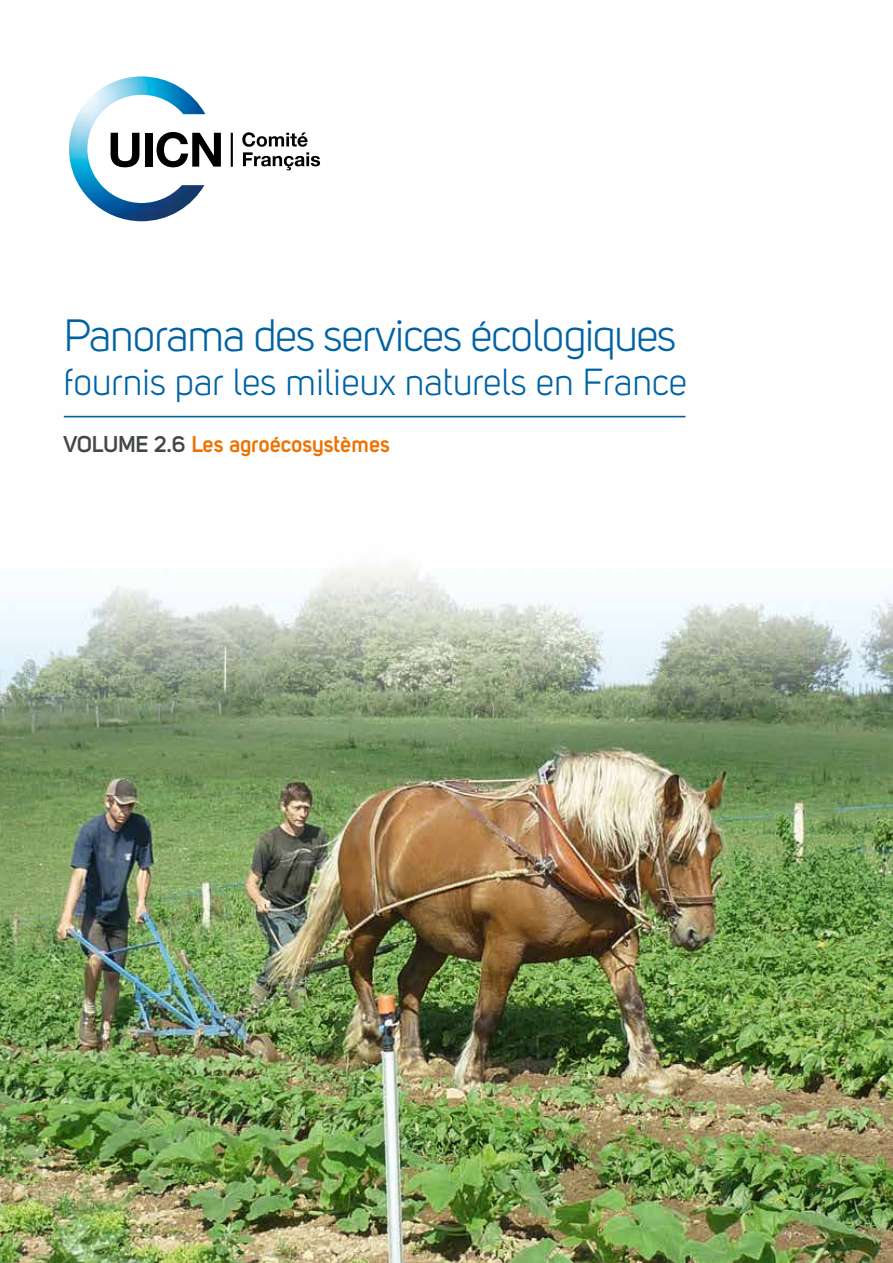
<style>
.page{position:relative;width:893px;height:1263px;background:#fff}
.page>*{position:absolute;margin:0;border:0;box-sizing:border-box;transform-origin:0 0}
.t1{font:44.7px "Uni Sans Book";letter-spacing:-.025em;color:#0062a3}
.t2{font:37.2px "Uni Sans Book";color:#0062a3}
.t3{font:700 22.5px "Uni Sans Semi";color:#ee7100}
.s1{color:#424647}
</style>
<div class="page">
<img style="left:0;top:415px;width:893px;height:848px">
<hr style="left:64px;top:416px;width:621px;height:1px;background:#0062a3">
<hr style="left:231px;top:133px;width:2px;height:34px;background:#000">
<svg style="left:242px;top:132px;width:78px;height:38px"></svg>
<img style="left:69px;top:76px;width:136px;height:145px">
<svg style="left:111px;top:133px;width:28px;height:34px"></svg>
<div style="left:145px;top:133px;width:7px;height:34px;background:#000"></div>
<svg style="left:157px;top:132px;width:64px;height:35px"></svg>
<p class="t1" style="left:64px;top:309px;width:614px">Panorama des services écologiques</p>
<p class="t2" style="left:64px;top:361px;width:625px">fournis par les milieux naturels en France</p>
<p class="t3" style="left:64px;top:431px;width:328px"><span class="s1">VOLUME 2.6</span> Les agroécosystèmes</p>
</div>
